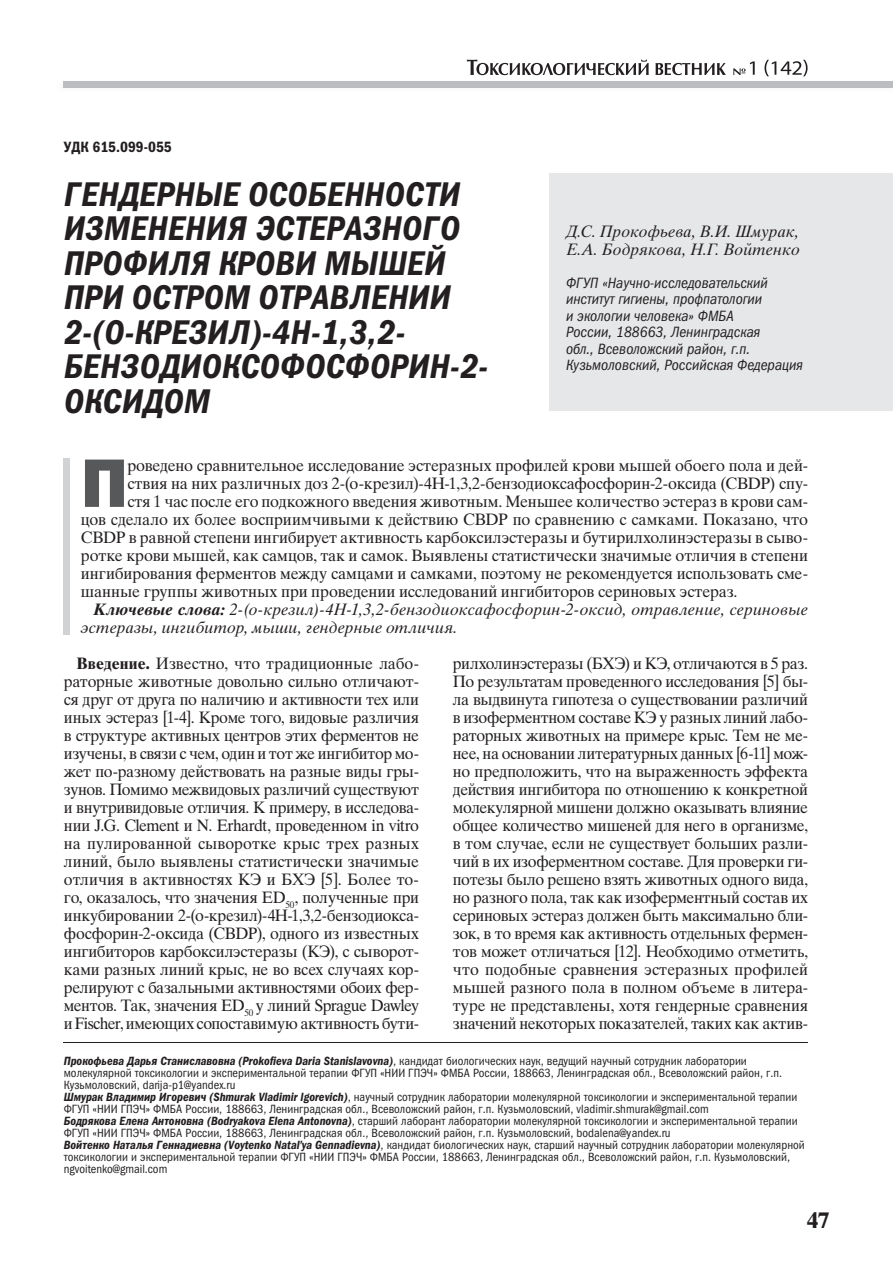
<style>
.page{position:relative;width:893px;height:1263px;background:#fff}
.page>*{position:absolute;margin:0;border:0;box-sizing:border-box;transform-origin:0 0}
.t1{font:69px "Franklin Gothic Heavy ITC";color:#57585a}
.t2{font:italic 34.5px/34.5px "Franklin Gothic Demi Cond ITC";letter-spacing:.01em;color:#231f20}
.t3{font:700 22.5px "Times Ten Cyr";color:#231f20}
.t4{font:16.5px/18px "Times Ten Cyr Upright";letter-spacing:-.01em;color:#231f20;text-align:justify;scale:.96 1}
.t5{font:16.5px "Times Ten Cyr Upright";letter-spacing:-.01em;color:#231f20}
.t6{font:16.5px/18px "Times Ten Cyr Inclined";letter-spacing:.005em;color:#231f20}
.t7{font:italic 15px/16.5px "Franklin Gothic Book Cond ITC";color:#231f20}
.t8{font:15px "Franklin Gothic Demi Cond ITC";color:#231f20}
.t9{font:12px/12px "Franklin Gothic Book Cond ITC";color:#231f20}
.s1{font-family:"Times Ten Cyr Bold Inclined"}
.s2{font-family:"Times Ten Cyr";font-weight:700}
.s3{font-family:"Franklin Gothic Demi Cond ITC";font-style:italic}
</style>
<div class="page">
<div style="left:64px;top:81px;width:829px;height:6px;background:#bcbdc0"></div>
<svg style="left:467px;top:59px;width:182px;height:16px"></svg>
<svg style="left:655px;top:63px;width:71px;height:12px"></svg>
<svg style="left:733px;top:60px;width:74px;height:16px"></svg>
<div style="left:549px;top:173px;width:344px;height:237px;background:#e6e7e9"></div>
<hr style="left:64px;top:1042px;width:744px;height:1px;background:#231f20">
<div style="left:64px;top:459px;width:6px;height:176px;background:#d1d2d4"></div>
<p class="t8" style="left:64px;top:138px;width:109px">УДК 615.099-055</p>
<h2 class="t2" style="left:64px;top:177px;width:426px">ГЕНДЕРНЫЕ ОСОБЕННОСТИ<br>ИЗМЕНЕНИЯ ЭСТЕРАЗНОГО<br>ПРОФИЛЯ КРОВИ МЫШЕЙ<br>ПРИ ОСТРОМ ОТРАВЛЕНИИ<br>2-(О-КРЕЗИЛ)-4Н-1,3,2-<br>БЕНЗОДИОКСОФОСФОРИН-2-<br>ОКСИДОМ</h2>
<p class="t6" style="left:566px;top:222px;width:235px">Д.С. Прокофьева, В.И. Шмурак,<br>Е.А. Бодрякова, Н.Г. Войтенко</p>
<p class="t7" style="left:566px;top:275px;width:238px">ФГУП «Научно-исследовательский институт гигиены, профпатологии<br>и экологии человека» ФМБА<br>России, 188663, Ленинградская<br>обл., Всеволожский район, г.п.<br>Кузьмоловский, Российская Федерация</p>
<h1 class="t1" style="left:81px;top:440px;width:49px">П</h1>
<p class="t5" style="left:127px;top:456px;width:682px">роведено сравнительное исследование эстеразных профилей крови мышей обоего пола и дей-</p>
<p class="t5" style="left:127px;top:474px;width:682px">ствия на них различных доз 2-(о-крезил)-4Н-1,3,2-бензодиоксафосфорин-2-оксида (CBDP) спу-</p>
<p class="t5" style="left:127px;top:492px;width:682px">стя 1 час после его подкожного введения животным. Меньшее количество эстераз в крови сам-</p>
<p class="t5" style="left:81px;top:510px;width:729px">цов сделало их более восприимчивыми к действию CBDP по сравнению с самками. Показано, что</p>
<p class="t5" style="left:81px;top:528px;width:729px">CBDP в равной степени ингибирует активность карбоксилэстеразы и бутирилхолинэстеразы в сыво-</p>
<p class="t5" style="left:81px;top:546px;width:729px">ротке крови мышей, как самцов, так и самок. Выявлены статистически значимые отличия в степени</p>
<p class="t5" style="left:81px;top:564px;width:729px">ингибирования ферментов между самцами и самками, поэтому не рекомендуется использовать сме-</p>
<p class="t5" style="left:81px;top:582px;width:658px">шанные группы животных при проведении исследований ингибиторов сериновых эстераз.</p>
<p class="t6" style="left:81px;top:600px;width:729px;text-indent:13px"><span class="s1">Ключевые слова:</span> 2-(о-крезил)-4Н-1,3,2-бензодиоксафосфорин-2-оксид, отравление, сериновые эстеразы, ингибитор, мыши, гендерные отличия.</p>
<p class="t4" style="left:64px;top:654px;width:371px;text-indent:13px"><span class="s2">Введение.</span> Известно, что традиционные лабо&shy;раторные животные довольно сильно отличают&shy;ся друг от друга по наличию и активности тех или иных эстераз [1-4]. Кроме того, видовые различия в структуре активных центров этих ферментов не изучены, в связи с чем, один и тот же ингибитор мо&shy;жет по-разному действовать на разные виды гры&shy;зунов. Помимо межвидовых различий существуют и внутривидовые отличия. К примеру, в исследова&shy;нии J.G. Clement и N. Erhardt, проведенном in vitro на пулированной сыворотке крыс трех разных линий, было выявлены статистически значимые отличия в активностях КЭ и БХЭ [5]. Более то&shy;го, оказалось, что значения ED<sub>50</sub>, полученные при инкубировании 2-(о-крезил)-4Н-1,3,2-бензодиокса&shy;фосфорин-2-оксида (CBDP), одного из известных ингибиторов карбоксилэстеразы (КЭ), c сыворот&shy;ками разных линий крыс, не во всех случаях кор&shy;релируют с базальными активностями обоих фер&shy;ментов. Так, значения ED<sub>50</sub> у линий Sprague Dawley и Fischer, имеющих сопоставимую активность бути-</p>
<p class="t4" style="left:453px;top:654px;width:371px">рилхолинэстеразы (БХЭ) и КЭ, отличаются в 5 раз.<br>По результатам проведенного исследования [5] бы&shy;ла выдвинута гипотеза о существовании различий в изоферментном составе КЭ у разных линий лабо&shy;раторных животных на примере крыс. Тем не ме&shy;нее, на основании литературных данных [6-11] мож&shy;но предположить, что на выраженность эффекта действия ингибитора по отношению к конкретной молекулярной мишени должно оказывать влияние общее количество мишеней для него в организме, в том случае, если не существует больших разли&shy;чий в их изоферментном составе. Для проверки ги&shy;потезы было решено взять животных одного вида, но разного пола, так как изоферментный состав их сериновых эстераз должен быть максимально бли&shy;зок, в то время как активность отдельных фермен&shy;тов может отличаться [12]. Необходимо отметить, что подобные сравнения эстеразных профилей мышей разного пола в полном объеме в литера&shy;туре не представлены, хотя гендерные сравнения значений некоторых показателей, таких как актив-</p>
<p class="t9" style="left:64px;top:1054px;width:742px"><span class="s3">Прокофьева Дарья Станиславовна (Prokofieva Daria Stanislavovna)</span>, кандидат биологических наук, ведущий научный сотрудник лаборатории молекулярной токсикологии и экспериментальной терапии ФГУП «НИИ ГПЭЧ» ФМБА России, 188663, Ленинградская обл., Всеволожский район, г.п.<br>Кузьмоловский, darĳa-p1@yandex.ru<br><span class="s3">Шмурак Владимир Игоревич (Shmurak Vladimir Igorevich)</span>, научный сотрудник лаборатории молекулярной токсикологии и экспериментальной терапии ФГУП «НИИ ГПЭЧ» ФМБА России, 188663, Ленинградская обл., Всеволожский район, г.п. Кузьмоловский, vladimir.shmurak@gmail.com<br><span class="s3">Бодрякова Елена Антоновна (Bodryakova Elena Antonovna)</span>, старший лаборант лаборатории молекулярной токсикологии и экспериментальной терапии ФГУП «НИИ ГПЭЧ» ФМБА России, 188663, Ленинградская обл., Всеволожский район, г.п. Кузьмоловский, bodalena@yandex.ru<br><span class="s3">Войтенко Наталья Геннадиевна (Voytenko Natal’ya Gennadievna)</span>, кандидат биологических наук, старший научный сотрудник лаборатории молекулярной токсикологии и экспериментальной терапии ФГУП «НИИ ГПЭЧ» ФМБА России, 188663, Ленинградская обл., Всеволожский район, г.п. Кузьмоловский, ngvoitenko@gmail.com</p>
<h3 class="t3" style="left:807px;top:1207px;width:24px">47</h3>
</div>
